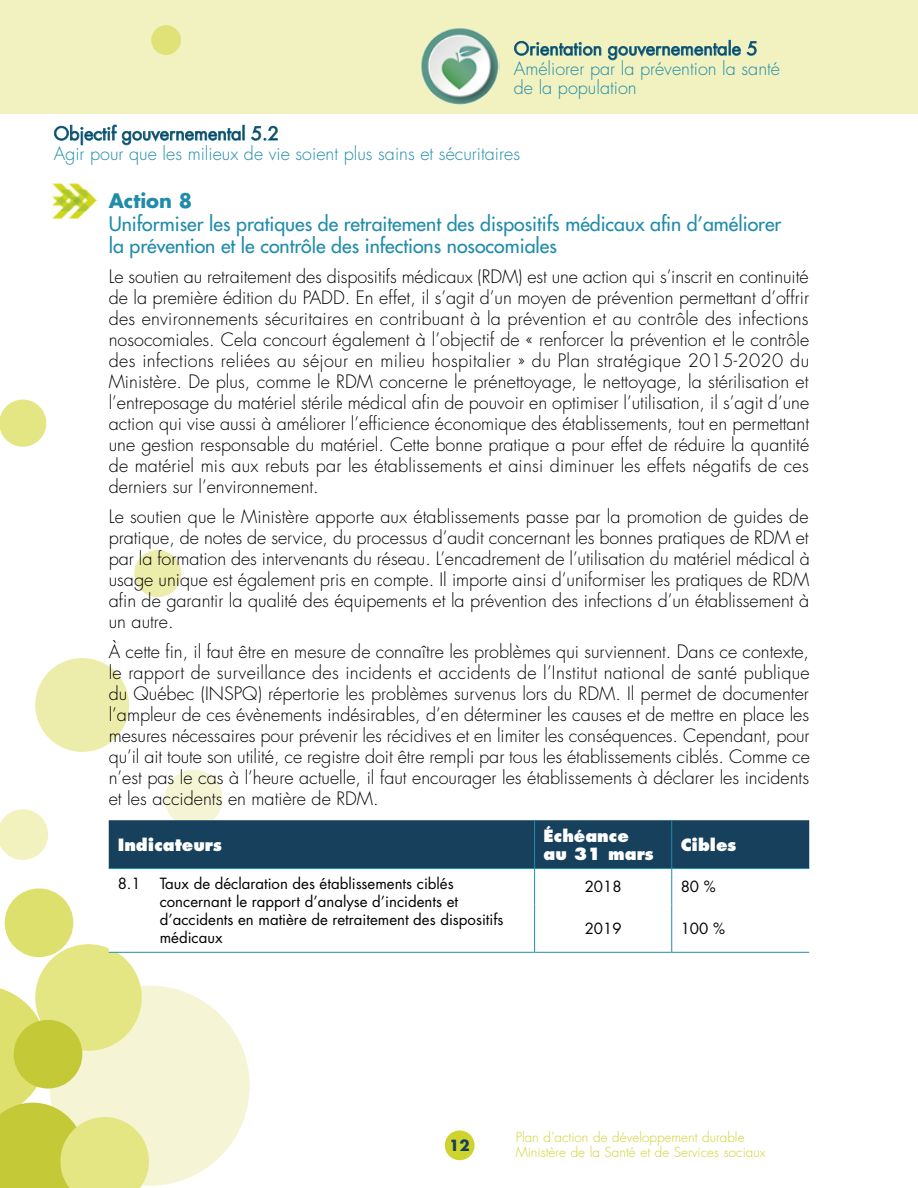
<style>
.page{position:relative;width:918px;height:1188px;background:#fff}
.page>*{position:absolute;margin:0;border:0;box-sizing:border-box;transform-origin:0 0}
.t1{font:19.5px/22.5px "Futura";color:#208caa}
.t2{font:700 19.5px "Futura";color:#208caa}
.t3{font:300 18px/21px "Futura";color:#000;text-align:justify}
.t4{font:300 18px/19.5px "Futura";color:#208caa}
.t5{font:18px "Futura";color:#16405b}
.t6{font:800 16.5px/17.2px "Futura";color:#fff}
.t7{font:15px/18px "Futura";color:#000}
.t8{font:700 15px "Futura";color:#16405b}
.t9{font:300 13.5px/15px "Futura";color:#cfd32e}
</style>
<div class="page">
<div style="left:445px;top:1130px;width:30px;height:30px;background:#cfd32e;border-radius:50%"></div>
<div style="left:50px;top:986px;width:200px;height:200px;background:#f5f5d6;border-radius:50%"></div>
<svg style="left:0;top:809px;width:48px;height:51px"></svg>
<div style="left:165px;top:770px;width:58px;height:58px;background:#f5f5d6;border-radius:50%"></div>
<div style="left:134px;top:550px;width:47px;height:47px;background:#ededab;border-radius:50%"></div>
<div style="left:0;top:400px;width:46px;height:47px;background:#e3e682;border-radius:50%"></div>
<div style="left:35px;top:658px;width:94px;height:94px;background:#ededab;border-radius:50%"></div>
<div style="left:5px;top:888px;width:68px;height:69px;background:#dee06e;border-radius:50%"></div>
<div style="left:35px;top:944px;width:107px;height:107px;background:#e3e682;border-radius:50%"></div>
<svg style="left:0;top:986px;width:149px;height:202px"></svg>
<div style="left:14px;top:1020px;width:68px;height:69px;background:#c4c938;border-radius:50%"></div>
<div style="left:109px;top:820px;width:700px;height:48px;background:#16405b"></div>
<svg style="left:109px;top:869px;width:700px;height:83px"></svg>
<hr style="left:534px;top:820px;width:1px;height:48px;background:#218cab">
<hr style="left:671px;top:820px;width:1px;height:48px;background:#218cab">
<hr style="left:109px;top:868px;width:426px;height:1px;background:#208caa">
<hr style="left:535px;top:868px;width:137px;height:1px;background:#208caa">
<hr style="left:534px;top:869px;width:1px;height:36px;background:#208caa">
<hr style="left:672px;top:868px;width:137px;height:1px;background:#208caa">
<hr style="left:671px;top:869px;width:1px;height:36px;background:#208caa">
<hr style="left:534px;top:905px;width:1px;height:47px;background:#208caa">
<hr style="left:671px;top:905px;width:1px;height:47px;background:#208caa">
<hr style="left:109px;top:952px;width:426px;height:1px;background:#208caa">
<hr style="left:535px;top:952px;width:137px;height:1px;background:#208caa">
<hr style="left:672px;top:952px;width:137px;height:1px;background:#208caa">
<div style="left:0;top:0;width:918px;height:113px;background:#f1f2c0"></div>
<div style="left:151px;top:25px;width:30px;height:30px;background:#e0e277;border-radius:50%"></div>
<svg style="left:514px;top:41px;width:88px;height:15px"></svg>
<svg style="left:608px;top:40px;width:149px;height:21px"></svg>
<img style="left:421px;top:28px;width:79px;height:77px">
<img style="left:52px;top:183px;width:45px;height:36px">
<svg style="left:54px;top:124px;width:190px;height:22px"></svg>
<svg style="left:251px;top:126px;width:27px;height:15px"></svg>
<p class="t5" style="left:514px;top:36px;width:245px">Orientation gouvernementale 5</p>
<p class="t4" style="left:514px;top:59px;width:268px">Améliorer par la prévention la santé de la population</p>
<p class="t5" style="left:54px;top:121px;width:227px">Objectif gouvernemental 5.2</p>
<p class="t4" style="left:54px;top:143px;width:468px">Agir pour que les milieux de vie soient plus sains et sécuritaires</p>
<p class="t2" style="left:109px;top:187px;width:85px">Action 8</p>
<p class="t1" style="left:109px;top:212px;width:674px">Uniformiser les pratiques de retraitement des dispositifs médicaux afin d’améliorer la prévention et le contrôle des infections nosocomiales</p>
<p class="t3" style="left:109px;top:266px;width:702px">Le soutien au retraitement des dispositifs médicaux (RDM) est une action qui s’inscrit en continuité de la première édition du PADD. En effet, il s’agit d’un moyen de prévention permettant d’offrir des environnements sécuritaires en contribuant à la prévention et au contrôle des infections nosocomiales. Cela concourt également à l’objectif de « renforcer la prévention et le contrôle des infections reliées au séjour en milieu hospitalier » du Plan stratégique 2015-2020 du Ministère. De plus, comme le RDM concerne le prénettoyage, le nettoyage, la stérilisation et l’entreposage du matériel stérile médical afin de pouvoir en optimiser l’utilisation, il s’agit d’une action qui vise aussi à améliorer l’efficience économique des établissements, tout en permettant une gestion responsable du matériel. Cette bonne pratique a pour effet de réduire la quantité de matériel mis aux rebuts par les établissements et ainsi diminuer les effets négatifs de ces derniers sur l’environnement.</p>
<p class="t3" style="left:109px;top:506px;width:703px">Le soutien que le Ministère apporte aux établissements passe par la promotion de guides de pratique, de notes de service, du processus d’audit concernant les bonnes pratiques de RDM et par la formation des intervenants du réseau. L’encadrement de l’utilisation du matériel médical à usage unique est également pris en compte. Il importe ainsi d’uniformiser les pratiques de RDM afin de garantir la qualité des équipements et la prévention des infections d’un établissement à un autre.</p>
<p class="t3" style="left:109px;top:642px;width:703px">À cette fin, il faut être en mesure de connaître les problèmes qui surviennent. Dans ce contexte, le rapport de surveillance des incidents et accidents de l’Institut national de santé publique du Québec (INSPQ) répertorie les problèmes survenus lors du RDM. Il permet de documenter l’ampleur de ces évènements indésirables, d’en déterminer les causes et de mettre en place les mesures nécessaires pour prévenir les récidives et en limiter les conséquences. Cependant, pour qu’il ait toute son utilité, ce registre doit être rempli par tous les établissements ciblés. Comme ce n’est pas le cas à l’heure actuelle, il faut encourager les établissements à déclarer les incidents et les accidents en matière de RDM.</p>
<p class="t6" style="left:118px;top:836px;width:106px">Indicateurs</p>
<p class="t6" style="left:544px;top:828px;width:112px">Échéance au 31 mars</p>
<p class="t6" style="left:681px;top:836px;width:57px">Cibles</p>
<p class="t7" style="left:118px;top:875px;width:25px">8.1</p>
<p class="t7" style="left:160px;top:875px;width:345px">Taux de déclaration des établissements ciblés concernant le rapport d’analyse d’incidents et d’accidents en matière de retraitement des dispositifs médicaux</p>
<p class="t7" style="left:585px;top:878px;width:38px">2018</p>
<p class="t7" style="left:681px;top:878px;width:37px">80 %</p>
<p class="t7" style="left:585px;top:920px;width:38px">2019</p>
<p class="t7" style="left:681px;top:920px;width:46px">100 %</p>
<p class="t8" style="left:449px;top:1135px;width:22px">12</p>
<p class="t9" style="left:516px;top:1130px;width:252px">Plan d’action de développement durable<br>Ministère de la Santé et de Services sociaux</p>
</div>
